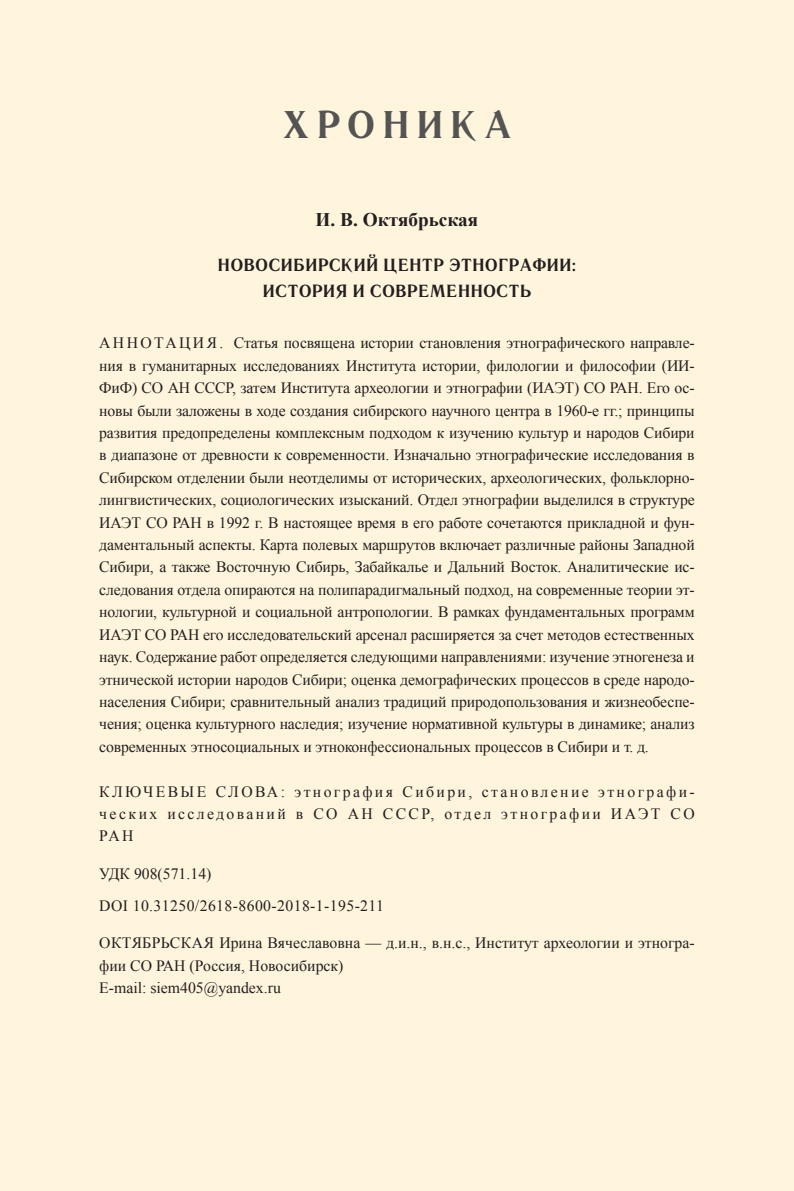
<style>
.page{position:relative;width:794px;height:1191px;background:#fef5dc}
.page>*{position:absolute;margin:0;border:0;box-sizing:border-box;transform-origin:0 0}
.Plain_Text{font:700 38.5px "Literaturnaya C";letter-spacing:.2em;color:#545454}
.t1{font:700 19.25px "Times New Roman";color:#231f20}
.Plain_Text-2{font:700 17.5px/26.2px "Literaturnaya C";letter-spacing:.04em;color:#231f20;text-align:center}
.t2{font:15.75px/22.4px "Times New Roman";color:#231f20;text-align:justify}
.t3{font:15.75px "Times New Roman";letter-spacing:.025em;color:#231f20}
</style>
<div class="page">
<p class="Plain_Text" style="left:282px;top:101px;width:231px">ХРОНИКА</p>
<p class="t1" style="left:316px;top:206px;width:164px">И. В. Октябрьская</p>
<p class="Plain_Text-2" style="left:218px;top:251px;width:359px">НОВОСИБИРСКИЙ ЦЕНТР ЭТНОГРАФИИ:<br>ИСТОРИЯ И СОВРЕМЕННОСТЬ</p>
<p class="t2" style="left:99px;top:332px;width:597px">А Н Н О ТА Ц И Я . Статья посвящена истории становления этнографического направле&shy;ния в гуманитарных исследованиях Института истории, филологии и философии (ИИ-ФиФ) СО АН СССР, затем Института археологии и этнографии (ИАЭТ) СО РАН. Его ос&shy;новы были заложены в ходе создания сибирского научного центра в 1960-е гг.; принципы развития предопределены комплексным подходом к изучению культур и народов Сибири в диапазоне от древности к современности. Изначально этнографические исследования в Сибирском отделении были неотделимы от исторических, археологических, фольклорно&shy;лингвистических, социологических изысканий. Отдел этнографии выделился в структуре ИАЭТ СО РАН в 1992 г. В настоящее время в его работе сочетаются прикладной и фун&shy;даментальный аспекты. Карта полевых маршрутов включает различные районы Западной Сибири, а также Восточную Сибирь, Забайкалье и Дальний Восток. Аналитические ис&shy;следования отдела опираются на полипарадигмальный подход, на современные теории эт&shy;нологии, культурной и социальной антропологии. В рамках фундаментальных программ ИАЭТ СО РАН его исследовательский арсенал расширяется за счет методов естественных наук. Содержание работ определяется следующими направлениями: изучение этногенеза и этнической истории народов Сибири; оценка демографических процессов в среде народо&shy;населения Сибири; сравнительный анализ традиций природопользования и жизнеобеспе&shy;чения; оценка культурного наследия; изучение нормативной культуры в динамике; анализ современных этносоциальных и этноконфессиональных процессов в Сибири и т. д.</p>
<p class="t2" style="left:99px;top:780px;width:597px">КЛЮЧЕВЫЕ СЛОВА: этнография Сибири, становление этнографи&shy;ческих исследований в СО АН СССР, отдел этнографии ИАЭТ СО РАН</p>
<p class="t2" style="left:99px;top:862px;width:114px">УДК 908(571.14)</p>
<p class="t3" style="left:99px;top:895px;width:286px">DOI 10.31250/2618-8600-2018-1-195-211</p>
<p class="t2" style="left:99px;top:931px;width:597px">ОКТЯБРЬСКАЯ Ирина Вячеславовна — д.и.н., в.н.с., Институт археологии и этногра&shy;фии СО РАН (Россия, Новосибирск)</p>
<p class="t2" style="left:99px;top:976px;width:183px">E-mail: siem405@yandex.ru</p>
</div>
